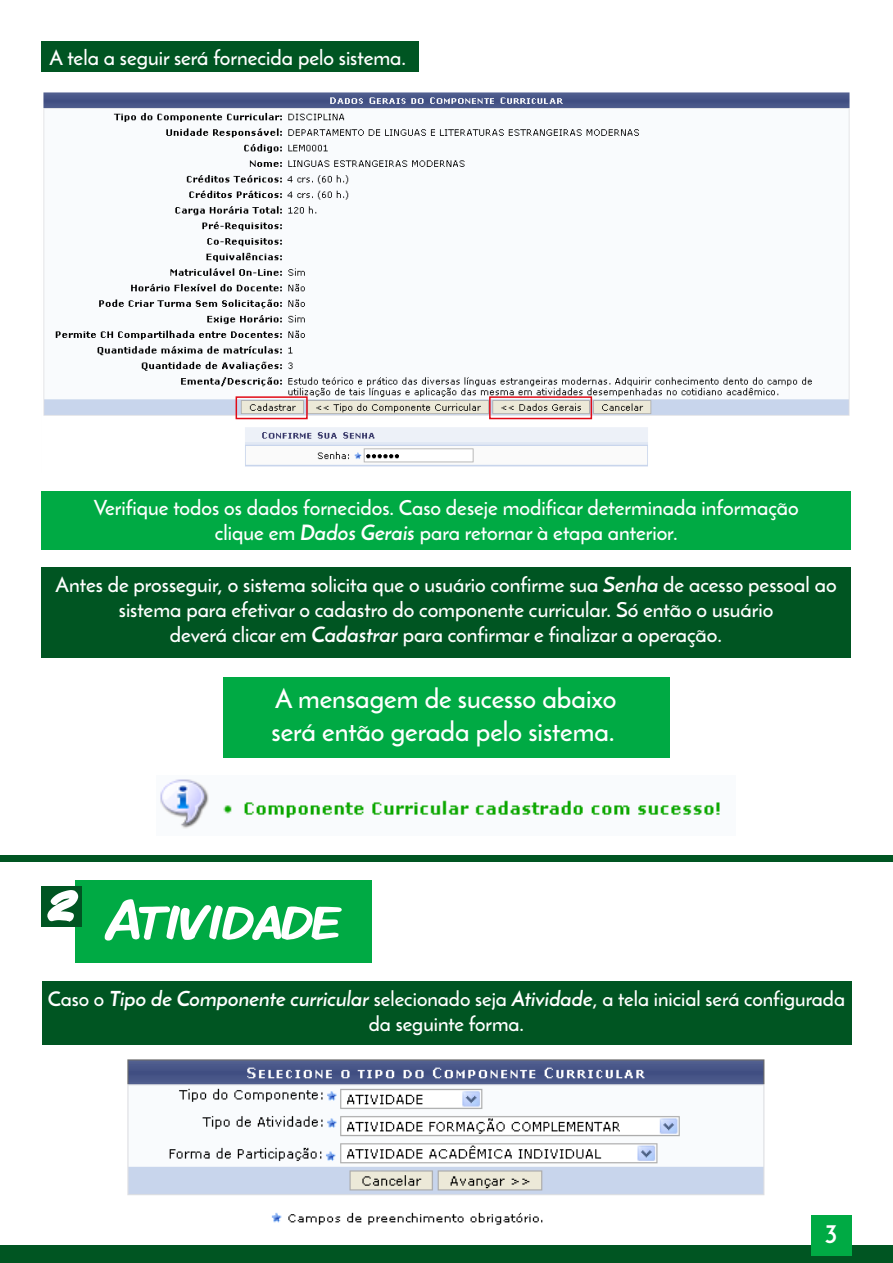
<style>
.page{position:relative;width:893px;height:1263px;background:#fff}
.page>*{position:absolute;margin:0;border:0;box-sizing:border-box;transform-origin:0 0}
.t1{font:57px "Komika Display Kaps";color:#fff}
.t2{font:700 54px "Komika Display Kaps";color:#fff}
.t3{font:600 27px/32.4px "Josefin Sans";color:#fff}
.t4{font:700 27px "Josefin Sans";color:#fff}
.t5{font:600 21px/25.2px "Josefin Sans";color:#fff;text-align:center}
.t6{font:600 20.55px/24.8px "Josefin Sans";color:#fff;text-align:center}
.s1{font-weight:700;font-style:italic}
</style>
<div class="page">
<div style="left:41px;top:567px;width:810px;height:90px;background:#052"></div>
<div style="left:42px;top:42px;width:376px;height:30px;background:#052"></div>
<div style="left:223px;top:677px;width:447px;height:81px;background:#0a4"></div>
<div style="left:41px;top:491px;width:810px;height:58px;background:#0a4"></div>
<img style="left:160px;top:779px;width:560px;height:50px">
<div style="left:0;top:1245px;width:893px;height:18px;background:#052"></div>
<div style="left:810px;top:1214px;width:41px;height:41px;background:#0a4"></div>
<div style="left:75px;top:880px;width:296px;height:83px;background:#0a4"></div>
<div style="left:42px;top:981px;width:809px;height:63px;background:#052"></div>
<div style="left:42px;top:886px;width:40px;height:41px;background:#052"></div>
<img style="left:43px;top:92px;width:807px;height:375px">
<div style="left:489px;top:396px;width:103px;height:23px;border:2px solid #e10b17"></div>
<div style="left:236px;top:396px;width:72px;height:23px;border:2px solid #e10b17"></div>
<div style="left:0;top:855px;width:893px;height:7px;background:#052"></div>
<img style="left:127px;top:1059px;width:638px;height:166px">
<p class="t5" style="left:50px;top:45px;width:358px">A tela a seguir será fornecida pelo sistema.</p>
<p class="t5" style="left:94px;top:494px;width:706px">Verifique todos os dados fornecidos. Caso deseje modificar determinada informação clique em <span class="s1">Dados Gerais</span> para retornar à etapa anterior.</p>
<p class="t5" style="left:56px;top:571px;width:782px">Antes de prosseguir, o sistema solicita que o usuário confirme sua <span class="s1">Senha</span> de acesso pessoal ao sistema para efetivar o cadastro do componente curricular. Só então o usuário<br>deverá clicar em <span class="s1">Cadastrar</span> para confirmar e finalizar a operação.</p>
<p class="t3" style="left:272px;top:682px;width:346px">A mensagem de sucesso abaixo será então gerada pelo sistema.</p>
<h2 class="t2" style="left:48px;top:869px;width:30px">2</h2>
<h1 class="t1" style="left:104px;top:884px;width:238px">Atividade</h1>
<p class="t6" style="left:48px;top:987px;width:799px">Caso o <span class="s1">Tipo de Componente curricular</span> selecionado seja <span class="s1">Atividade</span>, a tela inicial será configurada da seguinte forma.</p>
<p class="t4" style="left:825px;top:1216px;width:14px">3</p>
</div>
